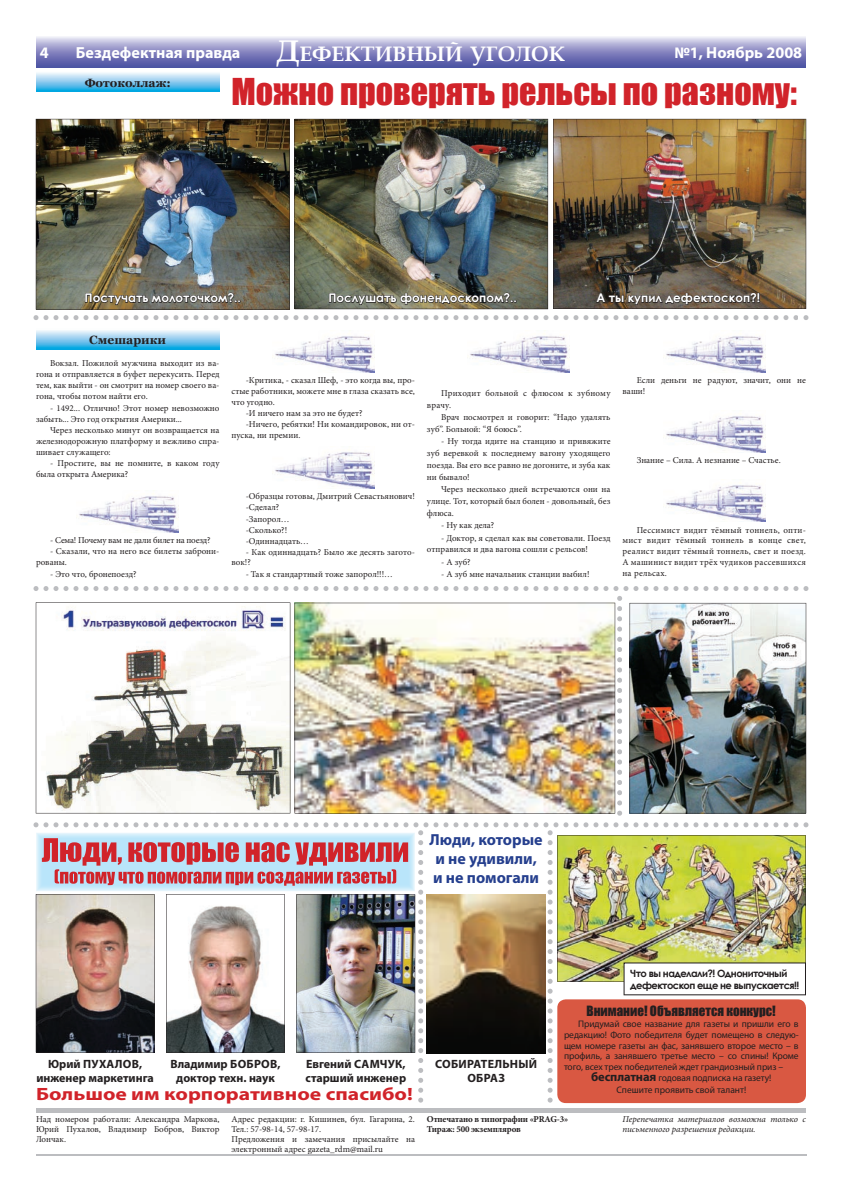
<style>
.page{position:relative;width:842px;height:1191px;background:#fff}
.page>*{position:absolute;margin:0;border:0;box-sizing:border-box;transform-origin:0 0}
.t1{font:34px "Impact";color:#d1232a}
.t2{font:700 17.9px "Myriad Pro";color:#d1232a;scale:1.21 1}
.t3{font:700 16.1px "Myriad Pro";color:#fff}
.t4{font:700 16px/19.2px "Myriad Pro";color:#253f8e}
.t5{font:13px "Impact";color:#231f20}
.t6{font:700 12px/14.4px "Myriad Pro";color:#231f20;text-align:center}
.t7{font:700 12px "Century Gothic";color:#fff}
.t8{font:700 12px "Georgia";color:#231f20}
.t9{font:700 12px/14.4px "Myriad Pro";letter-spacing:.02em;color:#231f20;text-align:center}
.t10{font:700 10px/12px "Century Gothic";letter-spacing:-.055em;color:#231f20}
.t11{font:9.5px "Myriad Pro";letter-spacing:-.01em;color:#231f20}
.t12{font:9px/10.9px "Minion Pro";color:#231f20}
.t13{font:italic 9px/10px "Minion Pro";color:#231f20}
.t14{font:700 9px/10px "Minion Pro";letter-spacing:-.02em;color:#231f20}
.t15{font:9px/11.8px "Minion Pro";letter-spacing:.02em;color:#231f20}
.t16{font:9px "Minion Pro";letter-spacing:-.02em;color:#231f20}
.s1{font-family:"Book Antiqua";font-size:30px}
.s2{font-family:"Book Antiqua";font-size:21px}
.s3{font-weight:700;font-size:12.5px}
</style>
<div class="page">
<svg style="left:37px;top:37px;width:768px;height:30px;background:#8e8ec4"></svg>
<svg style="left:36px;top:73px;width:183px;height:19px;background:#7cc9ed"></svg>
<svg style="left:36px;top:330px;width:183px;height:19px;background:#84cbee"></svg>
<img style="left:36px;top:119px;width:254px;height:190px">
<img style="left:294px;top:119px;width:254px;height:190px">
<img style="left:553px;top:119px;width:253px;height:190px">
<svg style="left:85px;top:292px;width:157px;height:13px;background:#5f584a"></svg>
<svg style="left:328px;top:292px;width:189px;height:13px;background:#5d5a4a"></svg>
<svg style="left:595px;top:292px;width:166px;height:13px;background:#4f453c"></svg>
<svg style="left:33px;top:315px;width:775px;height:5px"></svg>
<img style="left:79px;top:496px;width:100px;height:36px">
<img style="left:275px;top:336px;width:99px;height:36px">
<img style="left:275px;top:452px;width:99px;height:36px">
<img style="left:470px;top:336px;width:100px;height:36px">
<img style="left:666px;top:336px;width:99px;height:36px">
<img style="left:666px;top:416px;width:99px;height:36px">
<img style="left:666px;top:485px;width:99px;height:36px">
<img style="left:33px;top:586px;width:775px;height:229px">
<img style="left:33px;top:822px;width:775px;height:280px">
<div style="left:36px;top:1107px;width:770px;height:5px;background:#bcbdc0"></div>
<hr style="left:36px;top:1154px;width:771px;height:1px;background:#bcbdc0">
<h3 class="t3" style="left:40px;top:42px;width:10px">4</h3>
<h3 class="t3" style="left:76px;top:42px;width:491px">Бездефектная правда <span class="s1">Д</span><span class="s2">ЕФЕКТИВНЫЙ УГОЛОК</span></h3>
<h3 class="t3" style="left:674px;top:42px;width:129px">№1, Ноябрь 2008</h3>
<h1 class="t1" style="left:231px;top:65px;width:567px">Можно проверять рельсы по разному:</h1>
<h3 class="t8" style="left:85px;top:76px;width:88px">Фотоколлаж:</h3>
<h3 class="t7" style="left:85px;top:289px;width:158px">Постучать молоточком?..</h3>
<h3 class="t7" style="left:328px;top:289px;width:190px">Послушать фонендоскопом?..</h3>
<h3 class="t7" style="left:596px;top:289px;width:165px">А ты купил дефектоскоп?!</h3>
<h3 class="t8" style="left:89px;top:333px;width:78px">Смешарики</h3>
<p class="t12" style="left:36px;top:358px;width:185px;text-align:justify;text-indent:14px">Вокзал. Пожилой мужчина выходит из ва&shy;гона и отправляется в буфет перекусить. Перед тем, как выйти - он смотрит на номер своего ва&shy;гона, чтобы потом найти его.</p>
<p class="t12" style="left:36px;top:402px;width:185px;text-indent:14px">- 1492... Отлично! Этот номер невозможно забыть... Это год открытия Америки...</p>
<p class="t12" style="left:36px;top:424px;width:185px;text-align:justify;text-indent:14px">Через несколько минут он возвращается на железнодорожную платформу и вежливо спра&shy;шивает служащего:</p>
<p class="t12" style="left:36px;top:458px;width:185px;text-indent:14px">- Простите, вы не помните, в каком году была открыта Америка?</p>
<p class="t16" style="left:50px;top:534px;width:162px">- Сема! Почему вам не дали билет на поезд?</p>
<p class="t12" style="left:36px;top:546px;width:185px;text-indent:14px">- Сказали, что на него все билеты заброни&shy;рованы.</p>
<p class="t12" style="left:50px;top:568px;width:88px">- Это что, бронепоезд?</p>
<p class="t12" style="left:246px;top:375px;width:171px">-Критика, - сказал Шеф, - это когда вы, про-</p>
<p class="t12" style="left:231px;top:386px;width:185px">стые работники, можете мне в глаза сказать все,</p>
<p class="t12" style="left:231px;top:397px;width:45px">что угодно.</p>
<p class="t12" style="left:246px;top:408px;width:118px">-И ничего нам за это не будет?</p>
<p class="t12" style="left:246px;top:419px;width:171px">-Ничего, ребятки! Ни командировок, ни от-</p>
<p class="t12" style="left:231px;top:430px;width:70px">пуска, ни премии.</p>
<p class="t12" style="left:246px;top:491px;width:171px">-Образцы готовы, Дмитрий Севастьянович! -Сделал?<br>-Запорол…<br>-Сколько?!<br>-Одиннадцать…</p>
<p class="t12" style="left:231px;top:546px;width:185px;text-indent:14px">- Как одиннадцать? Было же десять загото&shy;вок!?</p>
<p class="t12" style="left:246px;top:568px;width:149px">- Так я стандартный тоже запорол!!!…</p>
<p class="t15" style="left:427px;top:387px;width:185px;text-indent:14px">Приходит больной с флюсом к зубному врачу.</p>
<p class="t12" style="left:427px;top:412px;width:185px;line-height:11.8px;text-indent:14px">Врач посмотрел и говорит: “Надо удалять зуб”. Больной: “Я боюсь”.</p>
<p class="t12" style="left:427px;top:436px;width:185px;line-height:11.8px;text-align:justify;text-indent:14px">- Ну тогда идите на станцию и привяжите зуб веревкой к последнему вагону уходящего поезда. Вы его все равно не догоните, и зуба как ни бывало!</p>
<p class="t12" style="left:427px;top:484px;width:185px;line-height:11.8px;text-align:justify;text-indent:14px">Через несколько дней встречаются они на улице. Тот, который был болен - довольный, без флюса.</p>
<p class="t12" style="left:441px;top:520px;width:55px">- Ну как дела?</p>
<p class="t12" style="left:427px;top:532px;width:185px;line-height:11.8px;text-indent:14px">- Доктор, я сделал как вы советовали. Поезд отправился и два вагона сошли с рельсов!</p>
<p class="t12" style="left:441px;top:556px;width:31px">- А зуб?</p>
<p class="t12" style="left:441px;top:568px;width:150px">- А зуб мне начальник станции выбил!</p>
<p class="t12" style="left:622px;top:375px;width:185px;text-indent:14px">Если деньги не радуют, значит, они не ваши!</p>
<p class="t12" style="left:637px;top:455px;width:146px">Знание – Сила. А незнание – Счастье.</p>
<p class="t12" style="left:622px;top:524px;width:185px;text-align:justify;text-indent:14px">Пессимист видит тёмный тоннель, опти&shy;мист видит тёмный тоннель в конце свет, реалист видит тёмный тоннель, свет и поезд.<br>А машинист видит трёх чудиков рассевшихся на рельсах.</p>
<h3 class="t4" style="left:430px;top:829px;width:114px">Люди, которые и не удивили, и не помогали</h3>
<p class="t10" style="left:630px;top:966px;width:171px">Что вы наделали?! Однониточный дефектоскоп еще не выпускается!!</p>
<h3 class="t5" style="left:586px;top:1000px;width:191px">Внимание! Объявляется конкурс!</h3>
<p class="t11" style="left:578px;top:1018px;width:222px">Придумай свое название для газеты и пришли его в</p>
<p class="t11" style="left:564px;top:1028px;width:236px">редакцию! Фото победителя будет помещено в следую-</p>
<p class="t11" style="left:564px;top:1039px;width:236px">щем номере газеты ан фас, занявшего второе место – в</p>
<p class="t11" style="left:564px;top:1050px;width:236px">профиль, а занявшего третье место – со спины! Кроме</p>
<p class="t11" style="left:564px;top:1061px;width:221px">того, всех трех победителей ждет грандиозный приз –</p>
<p class="t11" style="left:591px;top:1072px;width:182px"><span class="s3">бесплатная</span> годовая подписка на газету!</p>
<p class="t11" style="left:616px;top:1084px;width:131px">Спешите проявить свой талант!</p>
<h3 class="t6" style="left:36px;top:1056px;width:119px">Юрий ПУХАЛОВ, инженер маркетинга</h3>
<h3 class="t6" style="left:170px;top:1056px;width:112px">Владимир БОБРОВ, доктор техн. наук</h3>
<h3 class="t6" style="left:305px;top:1056px;width:102px;text-align:left">Евгений САМЧУК, старший инженер</h3>
<h3 class="t9" style="left:435px;top:1056px;width:104px">СОБИРАТЕЛЬНЫЙ<br>ОБРАЗ</h3>
<h2 class="t2" style="left:36px;top:1082px;width:313px">Большое им корпоративное спасибо!</h2>
<p class="t12" style="left:36px;top:1114px;width:185px;line-height:10px;text-align:justify">Над номером работали: Александра Маркова, Юрий Пухалов, Владимир Бобров, Виктор Лончак.</p>
<p class="t12" style="left:231px;top:1114px;width:185px;line-height:10px">Адрес редакции: г. Кишинев, бул. Гагарина, 2.<br>Тел.: 57-98-14, 57-98-17.<br>Предложения и замечания присылайте на электронный адрес gazeta_rdm@mail.ru</p>
<p class="t14" style="left:427px;top:1114px;width:143px">Отпечатано в типографии «PRAG-3»<br>Тираж: 500 экземпляров</p>
<p class="t13" style="left:622px;top:1114px;width:185px">Перепечатка материалов возможна только с письменного разрешения редакции.</p>
</div>
